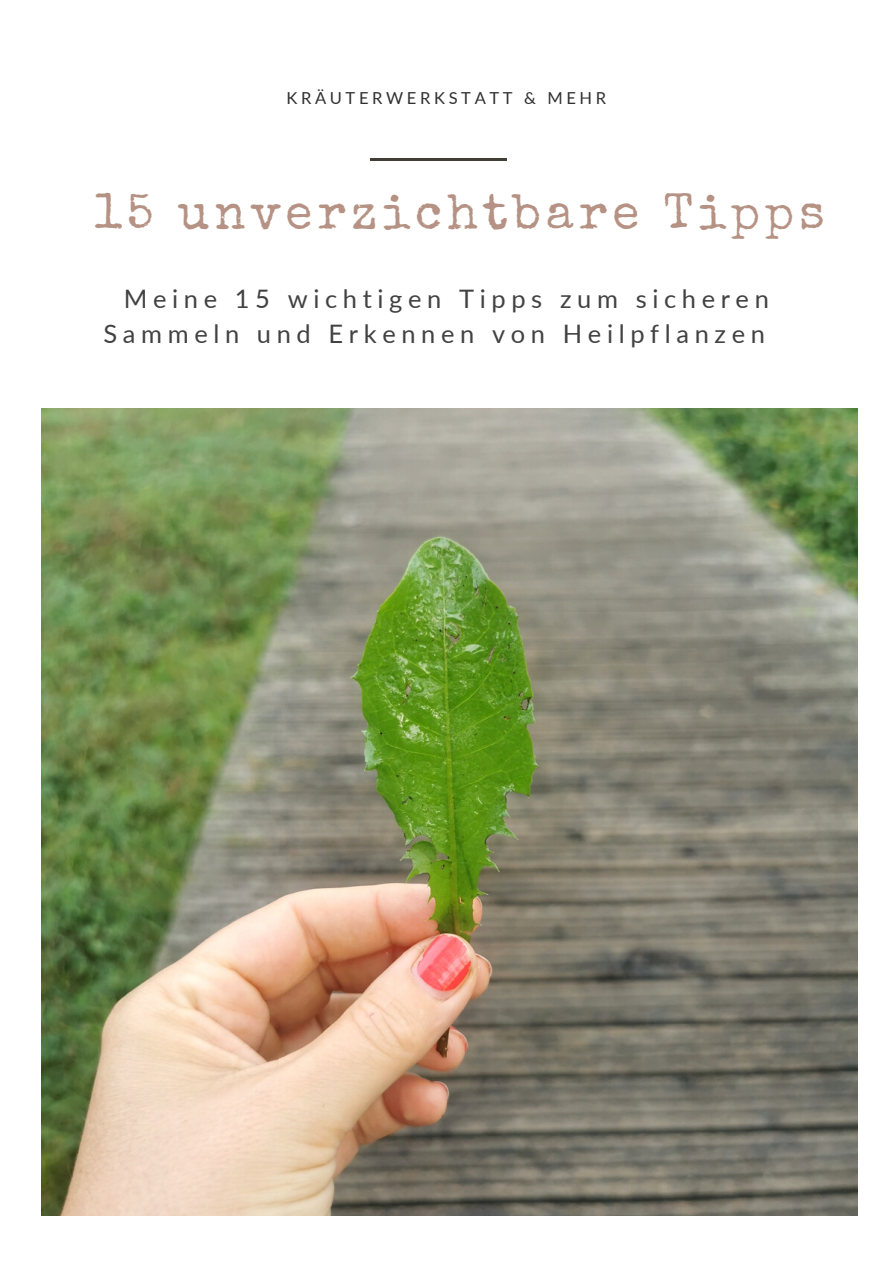
<style>
.page{position:relative;width:893px;height:1264px;background:#fff}
.page>*{position:absolute;margin:0;border:0;box-sizing:border-box;transform-origin:0 0}
.t1{font:49.5px "Special Elite";letter-spacing:.1em;color:#b59283}
.t2{font:25.5px/34.8px "Lato";letter-spacing:.22em;color:#424242;text-align:right}
.t3{font:16.5px "Lato";letter-spacing:.22em;color:#303030}
</style>
<div class="page">
<img style="left:41px;top:408px;width:816px;height:807px">
<hr style="left:370px;top:158px;width:137px;height:3px;background:#423d37">
<p class="t3" style="left:286px;top:88px;width:321px">KRÄUTERWERKSTATT &amp; MEHR</p>
<h1 class="t1" style="left:94px;top:193px;width:732px">15 unverzichtbare Tipps</h1>
<p class="t2" style="left:103px;top:281px;width:666px">Meine 15 wichtigen Tipps zum sicheren<br>Sammeln und Erkennen von Heilpflanzen</p>
</div>
